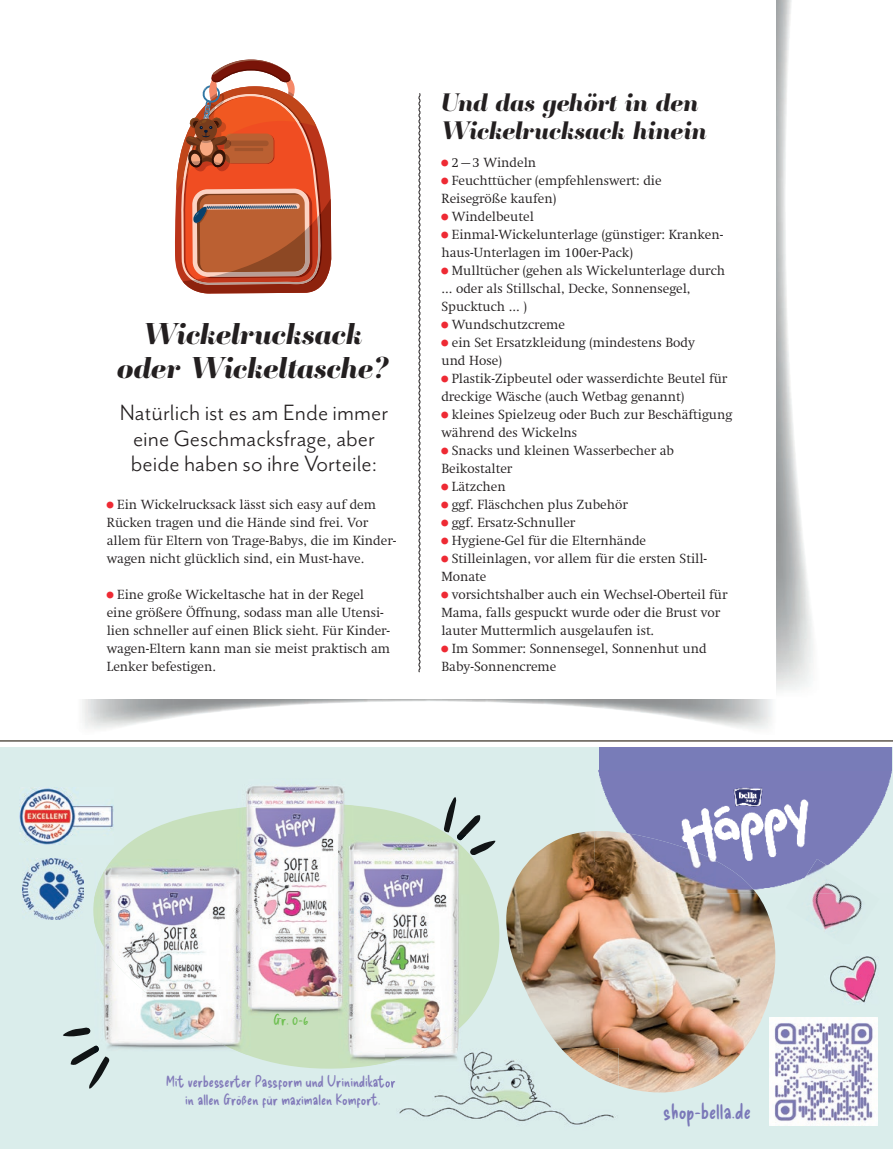
<style>
.page{position:relative;width:893px;height:1149px;background:#fff}
.page>*{position:absolute;margin:0;border:0;box-sizing:border-box;transform-origin:0 0}
.t1{font:italic 800 29.7px/33.9px "Ambroise Std";color:#231f20;text-align:center}
.t2{font:25.5px/25.5px "Mr Eaves San OT";color:#231f20;text-align:center}
.t3{font:italic 800 24.9px/28.5px "Ambroise Std";color:#231f20}
.t4{font:21px "Delicious Handrawn";color:#7a78b8}
.t5{font:15px/18px "Delicious Handrawn";color:#827bba;text-align:center}
.t6{font:15px "Delicious Handrawn";color:#70c053}
.t7{font:300 13.5px/18px "Swift LT Pro";color:#231f20}
</style>
<div class="page">
<img style="left:776px;top:0;width:37px;height:691px">
<svg style="left:175px;top:59px;width:156px;height:235px"></svg>
<svg style="left:418px;top:93px;width:3px;height:579px"></svg>
<div style="left:0;top:747px;width:893px;height:401px;background:#daedeb"></div>
<svg style="left:93px;top:805px;width:407px;height:264px;fill:#c8e0bd"></svg>
<svg style="left:63px;top:1027px;width:28px;height:9px"></svg>
<img style="left:812px;top:892px;width:50px;height:38px">
<img style="left:830px;top:956px;width:47px;height:47px">
<img style="left:506px;top:831px;width:269px;height:261px">
<img style="left:598px;top:770px;width:294px;height:122px">
<img style="left:795px;top:858px;width:75px;height:34px">
<img style="left:594px;top:830px;width:122px;height:30px">
<img style="left:594px;top:860px;width:162px;height:32px">
<div style="left:599px;top:747px;width:293px;height:23px;background:#787cb8"></div>
<img style="left:769px;top:1017px;width:108px;height:108px">
<img style="left:94px;top:859px;width:157px;height:195px">
<svg style="left:71px;top:1044px;width:39px;height:44px"></svg>
<img style="left:246px;top:786px;width:99px;height:17px">
<img style="left:237px;top:803px;width:117px;height:215px">
<img style="left:274px;top:1013px;width:34px;height:5px">
<img style="left:237px;top:859px;width:14px;height:159px">
<img style="left:339px;top:834px;width:130px;height:231px">
<svg style="left:444px;top:797px;width:52px;height:58px"></svg>
<img style="left:339px;top:834px;width:15px;height:184px">
<img style="left:22px;top:858px;width:61px;height:61px">
<img style="left:19px;top:787px;width:94px;height:57px">
<img style="left:385px;top:1047px;width:233px;height:78px">
<img style="left:561px;top:1047px;width:57px;height:38px">
<svg style="left:385px;top:1075px;width:11px;height:12px"></svg>
<img style="left:385px;top:1047px;width:84px;height:18px">
<img style="left:385px;top:1047px;width:44px;height:15px">
<hr style="left:0;top:740px;width:893px;height:1px;background:#170e01">
<h1 class="t1" style="left:118px;top:317px;width:272px">Wickelrucksack oder Wickeltasche?</h1>
<h2 class="t2" style="left:120px;top:400px;width:270px">Natürlich ist es am Ende immer eine Geschmacksfrage, aber beide haben so ihre Vorteile:</h2>
<p class="t7" style="left:107px;top:495px;width:291px;text-indent:10px">Ein Wickelrucksack lässt sich easy auf dem Rücken tragen und die Hände sind frei. Vor allem für Eltern von Trage-Babys, die im Kinder&shy;wagen nicht glücklich sind, ein Must-have.</p>
<p class="t7" style="left:107px;top:585px;width:285px;text-indent:10px">Eine große Wickeltasche hat in der Regel eine größere Öffnung, sodass man alle Utensi&shy;lien schneller auf einen Blick sieht. Für Kinder&shy;wagen-Eltern kann man sie meist praktisch am Lenker befestigen.</p>
<h3 class="t3" style="left:441px;top:88px;width:267px">Und das gehört in den<br>Wickelrucksack hinein</h3>
<p class="t7" style="left:452px;top:153px;width:86px">2–3 Windeln</p>
<p class="t7" style="left:452px;top:171px;width:211px">Feuchttücher (empfehlenswert: die</p>
<p class="t7" style="left:441px;top:189px;width:116px">Reisegröße kaufen)</p>
<p class="t7" style="left:452px;top:207px;width:84px">Windelbeutel</p>
<p class="t7" style="left:452px;top:225px;width:273px">Einmal-Wickelunterlage (günstiger: Kranken-</p>
<p class="t7" style="left:441px;top:243px;width:193px">haus-Unterlagen im 100er-Pack)</p>
<p class="t7" style="left:452px;top:261px;width:275px">Mulltücher (gehen als Wickelunterlage durch</p>
<p class="t7" style="left:441px;top:279px;width:251px">... oder als Stillschal, Decke, Sonnensegel,</p>
<p class="t7" style="left:441px;top:297px;width:87px">Spucktuch ... )</p>
<p class="t7" style="left:452px;top:315px;width:115px">Wundschutzcreme</p>
<p class="t7" style="left:452px;top:333px;width:245px">ein Set Ersatzkleidung (mindestens Body</p>
<p class="t7" style="left:441px;top:351px;width:62px">und Hose)</p>
<p class="t7" style="left:452px;top:369px;width:277px">Plastik-Zipbeutel oder wasserdichte Beutel für</p>
<p class="t7" style="left:441px;top:387px;width:244px">dreckige Wäsche (auch Wetbag genannt)</p>
<p class="t7" style="left:452px;top:405px;width:282px">kleines Spielzeug oder Buch zur Beschäftigung</p>
<p class="t7" style="left:441px;top:423px;width:137px">während des Wickelns</p>
<p class="t7" style="left:452px;top:441px;width:224px">Snacks und kleinen Wasserbecher ab</p>
<p class="t7" style="left:441px;top:459px;width:72px">Beikostalter</p>
<p class="t7" style="left:452px;top:477px;width:55px">Lätzchen</p>
<p class="t7" style="left:452px;top:495px;width:177px">ggf. Fläschchen plus Zubehör</p>
<p class="t7" style="left:452px;top:513px;width:125px">ggf. Ersatz-Schnuller</p>
<p class="t7" style="left:452px;top:531px;width:196px">Hygiene-Gel für die Elternhände</p>
<p class="t7" style="left:452px;top:549px;width:257px">Stilleinlagen, vor allem für die ersten Still-</p>
<p class="t7" style="left:441px;top:567px;width:47px">Monate</p>
<p class="t7" style="left:452px;top:585px;width:277px">vorsichtshalber auch ein Wechsel-Oberteil für</p>
<p class="t7" style="left:441px;top:603px;width:280px">Mama, falls gespuckt wurde oder die Brust vor</p>
<p class="t7" style="left:441px;top:621px;width:214px">lauter Muttermlich ausgelaufen ist.</p>
<p class="t7" style="left:452px;top:639px;width:256px">Im Sommer: Sonnensegel, Sonnenhut und</p>
<p class="t7" style="left:441px;top:657px;width:116px">Baby-Sonnencreme</p>
<p class="t6" style="left:273px;top:1009px;width:36px">Gr. 0-6</p>
<p class="t5" style="left:166px;top:1072px;width:231px">Mi t verbesserter Passform und Urinindikator in allen Größen für maximalen Komfort.</p>
<h3 class="t4" style="left:663px;top:1096px;width:89px">shop-bella.de</h3>
</div>
